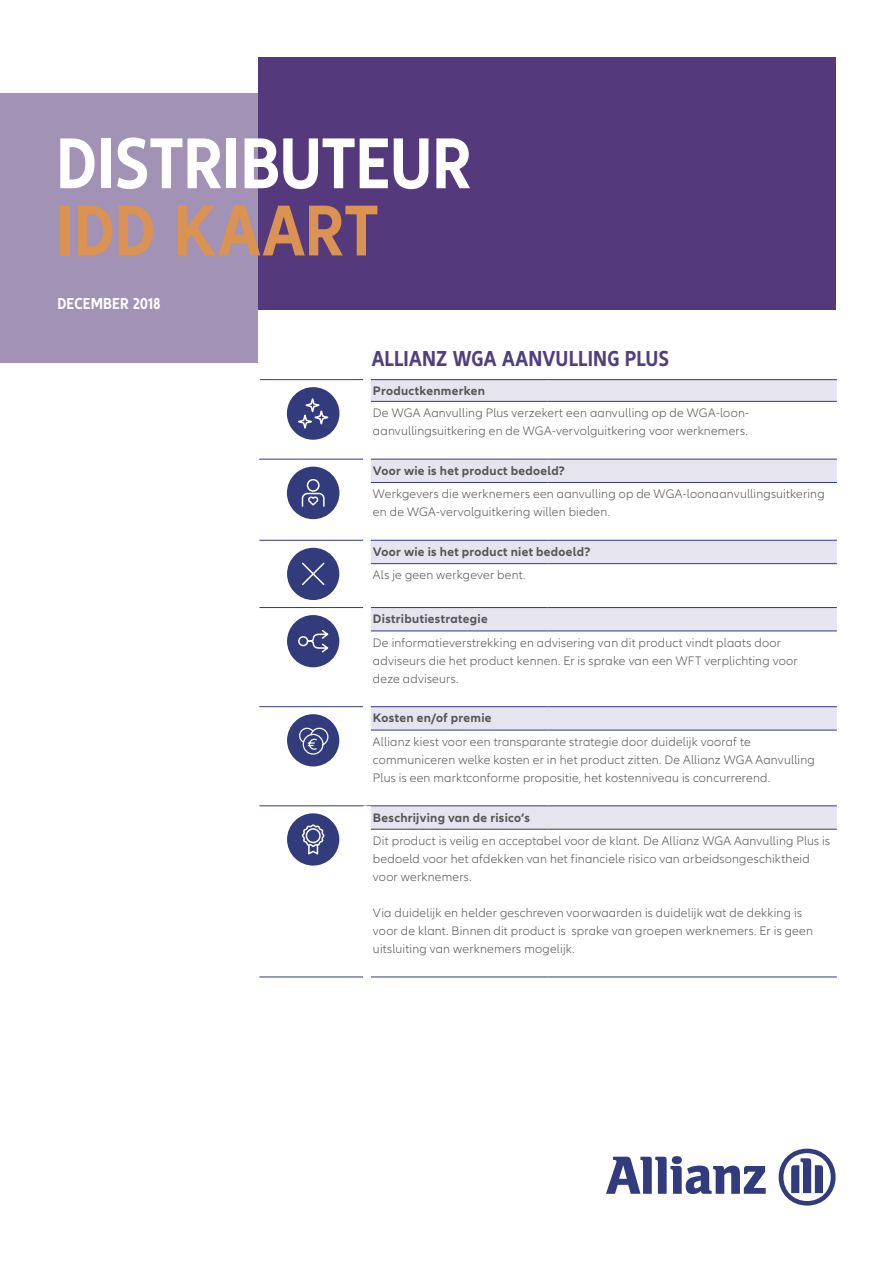
<style>
.page{position:relative;width:893px;height:1263px;background:#fff}
.page>*{position:absolute;margin:0;border:0;box-sizing:border-box;transform-origin:0 0}
.t1{font:700 condensed 74.7px "Allianz Neo";color:#fff}
.t2{font:700 condensed 74.7px "Allianz Neo";color:#da9353}
.t3{font:700 condensed 22.5px "Allianz Neo";letter-spacing:.01em;color:#523f7e}
.t4{font:700 condensed 16.5px "Allianz Neo";letter-spacing:.015em;color:#fff}
.t5{font:300 12.75px/18px "Allianz Neo";letter-spacing:.015em;color:#555}
.t6{font:700 12.75px "Allianz Neo";letter-spacing:.02em;color:#555}
</style>
<div class="page">
<svg style="left:606px;top:1156px;width:160px;height:38px"></svg>
<svg style="left:779px;top:1148px;width:57px;height:57px"></svg>
<div style="left:0;top:93px;width:258px;height:270px;background:#a192b6"></div>
<div style="left:258px;top:57px;width:578px;height:252px;background:#543a7c"></div>
<svg style="left:371px;top:380px;width:466px;height:21px;fill:#e6e4ee"></svg>
<svg style="left:371px;top:458px;width:466px;height:520px"></svg>
<hr style="left:260px;top:379px;width:103px;height:1px;background:#323b7b">
<hr style="left:371px;top:379px;width:176px;height:1px;background:#323b7b">
<hr style="left:547px;top:379px;width:290px;height:1px;background:#323b7b">
<hr style="left:371px;top:401px;width:176px;height:1px;background:#323b7b">
<hr style="left:547px;top:401px;width:290px;height:1px;background:#323b7b">
<hr style="left:259px;top:459px;width:104px;height:1px;background:#323b7b">
<hr style="left:371px;top:459px;width:176px;height:1px;background:#323b7b">
<hr style="left:547px;top:459px;width:290px;height:1px;background:#323b7b">
<hr style="left:371px;top:482px;width:176px;height:1px;background:#323b7b">
<hr style="left:547px;top:482px;width:290px;height:1px;background:#323b7b">
<hr style="left:259px;top:540px;width:104px;height:1px;background:#323b7b">
<hr style="left:371px;top:540px;width:176px;height:1px;background:#323b7b">
<hr style="left:547px;top:540px;width:290px;height:1px;background:#323b7b">
<hr style="left:371px;top:563px;width:176px;height:1px;background:#323b7b">
<hr style="left:547px;top:563px;width:290px;height:1px;background:#323b7b">
<hr style="left:259px;top:607px;width:104px;height:1px;background:#323b7b">
<hr style="left:371px;top:607px;width:176px;height:1px;background:#323b7b">
<hr style="left:547px;top:607px;width:290px;height:1px;background:#323b7b">
<hr style="left:371px;top:630px;width:176px;height:1px;background:#323b7b">
<hr style="left:547px;top:630px;width:290px;height:1px;background:#323b7b">
<hr style="left:259px;top:706px;width:104px;height:1px;background:#323b7b">
<hr style="left:371px;top:730px;width:176px;height:1px;background:#323b7b">
<hr style="left:547px;top:730px;width:290px;height:1px;background:#323b7b">
<hr style="left:259px;top:805px;width:108px;height:1px;background:#323b7b">
<hr style="left:371px;top:829px;width:176px;height:1px;background:#323b7b">
<hr style="left:547px;top:829px;width:290px;height:1px;background:#323b7b">
<hr style="left:259px;top:976px;width:104px;height:1px;background:#323b7b">
<hr style="left:371px;top:976px;width:176px;height:1px;background:#323b7b">
<hr style="left:547px;top:976px;width:290px;height:1px;background:#323b7b">
<hr style="left:371px;top:706px;width:176px;height:1px;background:#323b7b">
<hr style="left:547px;top:706px;width:290px;height:1px;background:#323b7b">
<hr style="left:367px;top:805px;width:180px;height:1px;background:#323b7b">
<hr style="left:547px;top:805px;width:290px;height:1px;background:#323b7b">
<svg style="left:286px;top:386px;width:54px;height:54px"></svg>
<div style="left:285px;top:386px;width:56px;height:55px;border:2px solid #fff;border-radius:50%"></div>
<svg style="left:293px;top:393px;width:40px;height:41px"></svg>
<div style="left:286px;top:466px;width:54px;height:54px;background:#323b7b;border-radius:50%"></div>
<div style="left:285px;top:465px;width:56px;height:56px;border:2px solid #fff;border-radius:50%"></div>
<svg style="left:301px;top:479px;width:24px;height:28px"></svg>
<div style="left:286px;top:547px;width:54px;height:54px;background:#323b7b;border-radius:50%"></div>
<div style="left:286px;top:546px;width:55px;height:55px;border:2px solid #fff;border-radius:50%"></div>
<svg style="left:302px;top:562px;width:23px;height:24px"></svg>
<div style="left:286px;top:614px;width:54px;height:54px;background:#323b7b;border-radius:50%"></div>
<div style="left:286px;top:613px;width:55px;height:56px;border:2px solid #fff;border-radius:50%"></div>
<svg style="left:298px;top:630px;width:31px;height:23px"></svg>
<div style="left:286px;top:713px;width:54px;height:54px;background:#323b7b;border-radius:50%"></div>
<div style="left:286px;top:713px;width:55px;height:55px;border:2px solid #fff;border-radius:50%"></div>
<svg style="left:299px;top:727px;width:30px;height:28px"></svg>
<div style="left:286px;top:812px;width:54px;height:54px;background:#323b7b;border-radius:50%"></div>
<div style="left:286px;top:812px;width:55px;height:55px;border:2px solid #fff;border-radius:50%"></div>
<svg style="left:301px;top:824px;width:24px;height:31px"></svg>
<h1 class="t1" style="left:56px;top:120px;width:417px">DISTRIBUTEUR</h1>
<h1 class="t2" style="left:56px;top:187px;width:324px">IDD KAART</h1>
<p class="t4" style="left:57px;top:294px;width:104px">DECEMBER 2018</p>
<h2 class="t3" style="left:372px;top:345px;width:299px">ALLIANZ WGA AANVULLING PLUS</h2>
<p class="t6" style="left:373px;top:384px;width:113px">Productkenmerken</p>
<p class="t5" style="left:373px;top:404px;width:378px">De WGA Aanvulling Plus verzekert een aanvulling op de WGA-loon&shy;aanvullingsuitkering en de WGA-vervolguitkering voor werknemers.</p>
<p class="t6" style="left:373px;top:463px;width:194px">Voor wie is het product bedoeld?</p>
<p class="t5" style="left:373px;top:485px;width:453px">Werkgevers die werknemers een aanvulling op de WGA-loonaanvullingsuitkering en de WGA-vervolguitkering willen bieden.</p>
<p class="t6" style="left:373px;top:544px;width:219px">Voor wie is het product niet bedoeld?</p>
<p class="t5" style="left:373px;top:566px;width:154px">Als je geen werkgever bent.</p>
<p class="t6" style="left:373px;top:612px;width:116px">Distributiestrategie</p>
<p class="t5" style="left:373px;top:634px;width:426px">De informatieverstrekking en advisering van dit product vindt plaats door adviseurs die het product kennen. Er is sprake van een WFT verplichting voor deze adviseurs.</p>
<p class="t6" style="left:373px;top:711px;width:120px">Kosten en/of premie</p>
<p class="t5" style="left:373px;top:733px;width:443px">Allianz kiest voor een transparante strategie door duidelijk vooraf te communiceren welke kosten er in het product zitten. De Allianz WGA Aanvulling<br>Plus is een marktconforme propositie, het kostenniveau is concurrerend.</p>
<p class="t6" style="left:373px;top:810px;width:159px">Beschrijving van de risico’s</p>
<p class="t5" style="left:373px;top:832px;width:459px">Dit product is veilig en acceptabel voor de klant. De Allianz WGA Aanvulling Plus is bedoeld voor het afdekken van het financiele risico van arbeidsongeschiktheid voor werknemers.</p>
<p class="t5" style="left:373px;top:904px;width:441px">Via duidelijk en helder geschreven voorwaarden is duidelijk wat de dekking is voor de klant. Binnen dit product is sprake van groepen werknemers. Er is geen uitsluiting van werknemers mogelijk.</p>
</div>
